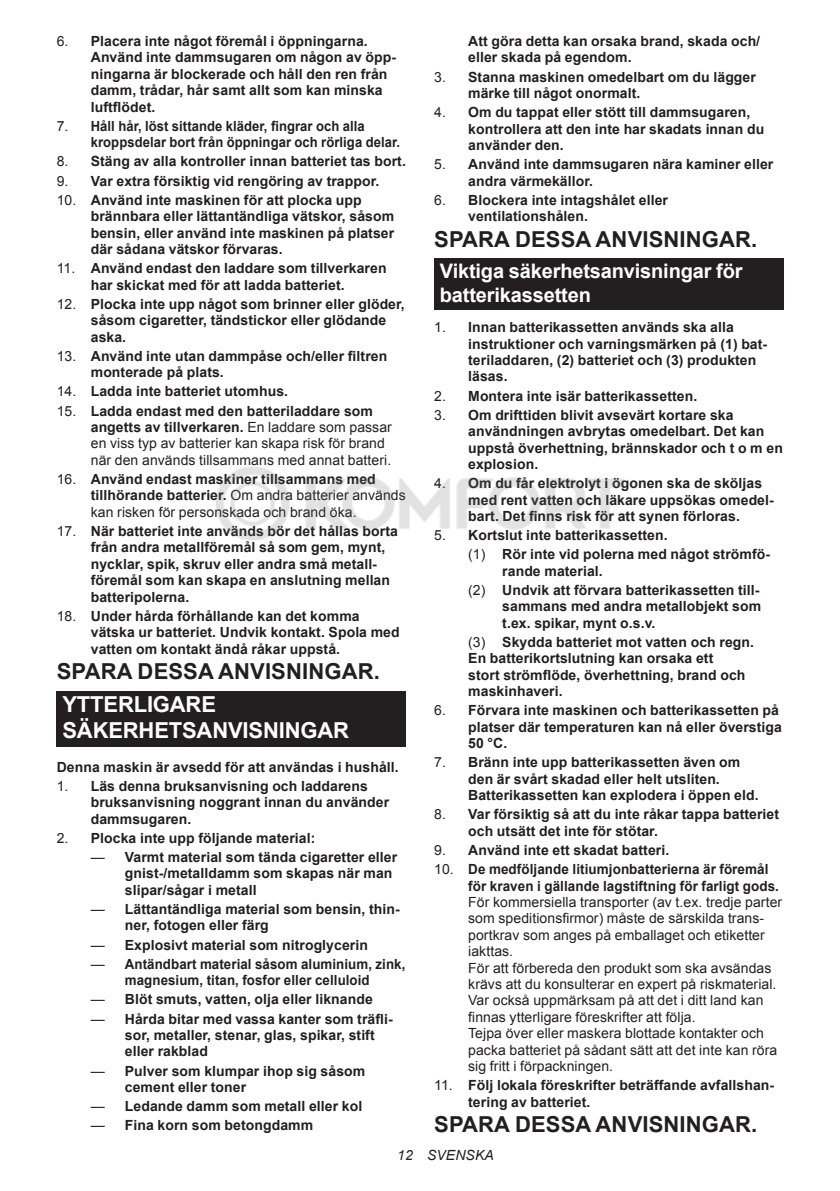
<style>
.page{position:relative;width:840px;height:1191px;background:#fff}
.page>*{position:absolute;margin:0;border:0;box-sizing:border-box;transform-origin:0 0}
.t1{font:700 22px "Arial";letter-spacing:.005em;color:#231f20}
.t2{font:700 22px/25.8px "Arial";letter-spacing:-.01em;color:#fff}
.t3{font:700 20px/23.4px "Arial";letter-spacing:-.01em;color:#fff}
.t4{font:700 14px/16.4px "Arial";letter-spacing:.005em;color:#231f20}
.t5{font:14px/16.4px "Arial";letter-spacing:.005em;color:#231f20}
.t6{font:700 14px/16.4px "Arial";letter-spacing:.005em;color:#231f20;scale:.96 1}
.t7{font:700 14px/16.4px "Arial";letter-spacing:.005em;color:#231f20;scale:.93 1}
.t8{font:700 14px/16.4px "Arial";letter-spacing:.005em;color:#231f20;text-align:center;scale:.95 1}
.t9{font:italic 14px "Arial";letter-spacing:.005em;color:#231f20}
.s1{font-weight:400}
.s2{font-weight:700}
</style>
<div class="page">
<div style="left:57px;top:690px;width:348px;height:56px;background:#231f20"></div>
<div style="left:434px;top:258px;width:348px;height:52px;background:#231f20"></div>
<img style="left:216px;top:467px;width:409px;height:73px">
<p class="t4" style="left:91px;top:34px;width:306px;text-indent:-34px"><span class="s1">6.</span> Placera inte något föremål i öppningarna.<br>Använd inte dammsugaren om någon av öpp&shy;ningarna är blockerade och håll den ren från damm, trådar, hår samt allt som kan minska luftflödet.</p>
<p class="t7" style="left:91px;top:118px;width:334px;text-indent:-34px"><span class="s1">7.</span> Håll hår, löst sittande kläder, fingrar och alla kroppsdelar bort från öppningar och rörliga delar.</p>
<p class="t4" style="left:57px;top:154px;width:350px"><span class="s1">8.</span> Stäng av alla kontroller innan batteriet tas bort.</p>
<p class="t4" style="left:57px;top:174px;width:324px"><span class="s1">9.</span> Var extra försiktig vid rengöring av trappor.</p>
<p class="t4" style="left:91px;top:193px;width:305px;text-indent:-34px"><span class="s1">10.</span> Använd inte maskinen för att plocka upp brännbara eller lättantändliga vätskor, såsom bensin, eller använd inte maskinen på platser där sådana vätskor förvaras.</p>
<p class="t4" style="left:57px;top:261px;width:331px;text-align:center"><span class="s1">11.</span> Använd endast den laddare som tillverkaren har skickat med för att ladda batteriet.</p>
<p class="t4" style="left:91px;top:297px;width:315px;text-indent:-34px"><span class="s1">12.</span> Plocka inte upp något som brinner eller glöder, såsom cigaretter, tändstickor eller glödande aska.</p>
<p class="t4" style="left:91px;top:348px;width:298px;text-indent:-34px"><span class="s1">13.</span> Använd inte utan dammpåse och/eller filtren monterade på plats.</p>
<p class="t4" style="left:57px;top:384px;width:233px"><span class="s1">14.</span> Ladda inte batteriet utomhus.</p>
<p class="t5" style="left:91px;top:404px;width:302px;text-indent:-34px">15. <span class="s2">Ladda endast med den batteriladdare som angetts av tillverkaren.</span> En laddare som passar en viss typ av batterier kan skapa risk för brand när den används tillsammans med annat batteri.</p>
<p class="t5" style="left:91px;top:472px;width:316px;text-indent:-34px">16. <span class="s2">Använd endast maskiner tillsammans med tillhörande batterier.</span> Om andra batterier används kan risken för personskada och brand öka.</p>
<p class="t4" style="left:91px;top:524px;width:308px;text-indent:-34px"><span class="s1">17.</span> När batteriet inte används bör det hållas borta från andra metallföremål så som gem, mynt, nycklar, spik, skruv eller andra små metall&shy;föremål som kan skapa en anslutning mellan batteripolerna.</p>
<p class="t4" style="left:91px;top:609px;width:310px;text-indent:-34px"><span class="s1">18.</span> Under hårda förhållande kan det komma vätska ur batteriet. Undvik kontakt. Spola med vatten om kontakt ändå råkar uppstå.</p>
<h1 class="t1" style="left:57px;top:663px;width:324px">SPARA DESSA ANVISNINGAR.</h1>
<h1 class="t2" style="left:62px;top:693px;width:288px">YTTERLIGARE<br>SÄKERHETSANVISNINGAR</h1>
<p class="t4" style="left:57px;top:759px;width:343px">Denna maskin är avsedd för att användas i hushåll.</p>
<p class="t4" style="left:91px;top:778px;width:300px;text-indent:-34px"><span class="s1">1.</span> Läs denna bruksanvisning och laddarens bruksanvisning noggrant innan du använder dammsugaren.</p>
<p class="t4" style="left:57px;top:830px;width:260px"><span class="s1">2.</span> Plocka inte upp följande material:</p>
<p class="t4" style="left:125px;top:850px;width:274px;text-indent:-34px"><span class="s1">—</span> Varmt material som tända cigaretter eller gnist-/metalldamm som skapas när man slipar/sågar i metall</p>
<p class="t4" style="left:125px;top:902px;width:276px;text-indent:-34px"><span class="s1">—</span> Lättantändliga material som bensin, thin&shy;ner, fotogen eller färg</p>
<p class="t4" style="left:91px;top:937px;width:278px"><span class="s1">—</span> Explosivt material som nitroglycerin</p>
<p class="t8" style="left:91px;top:956px;width:332px"><span class="s1">—</span> Antändbart material såsom aluminium, zink, magnesium, titan, fosfor eller celluloid</p>
<p class="t4" style="left:91px;top:991px;width:283px"><span class="s1">—</span> Blöt smuts, vatten, olja eller liknande</p>
<p class="t4" style="left:125px;top:1011px;width:269px;text-indent:-34px"><span class="s1">—</span> Hårda bitar med vassa kanter som träfli&shy;sor, metaller, stenar, glas, spikar, stift eller rakblad</p>
<p class="t4" style="left:125px;top:1063px;width:242px;text-indent:-34px"><span class="s1">—</span> Pulver som klumpar ihop sig såsom cement eller toner</p>
<p class="t4" style="left:91px;top:1099px;width:273px"><span class="s1">—</span> Ledande damm som metall eller kol</p>
<p class="t4" style="left:91px;top:1118px;width:224px"><span class="s1">—</span> Fina korn som betongdamm</p>
<p class="t4" style="left:468px;top:34px;width:293px">Att göra detta kan orsaka brand, skada och/ eller skada på egendom.</p>
<p class="t4" style="left:468px;top:70px;width:289px;text-indent:-34px"><span class="s1">3.</span> Stanna maskinen omedelbart om du lägger märke till något onormalt.</p>
<p class="t4" style="left:468px;top:105px;width:297px;text-indent:-34px"><span class="s1">4.</span> Om du tappat eller stött till dammsugaren, kontrollera att den inte har skadats innan du använder den.</p>
<p class="t4" style="left:468px;top:157px;width:306px;text-indent:-34px"><span class="s1">5.</span> Använd inte dammsugaren nära kaminer eller andra värmekällor.</p>
<p class="t4" style="left:468px;top:193px;width:201px;text-indent:-34px"><span class="s1">6.</span> Blockera inte intagshålet eller ventilationshålen.</p>
<h1 class="t1" style="left:434px;top:230px;width:324px">SPARA DESSA ANVISNINGAR.</h1>
<h2 class="t3" style="left:439px;top:261px;width:304px">Viktiga säkerhetsanvisningar för batterikassetten</h2>
<p class="t4" style="left:468px;top:320px;width:300px;text-indent:-34px"><span class="s1">1.</span> Innan batterikassetten används ska alla instruktioner och varningsmärken på (1) bat&shy;teriladdaren, (2) batteriet och (3) produkten läsas.</p>
<p class="t4" style="left:434px;top:389px;width:264px"><span class="s1">2.</span> Montera inte isär batterikassetten.</p>
<p class="t4" style="left:468px;top:408px;width:316px;text-indent:-34px"><span class="s1">3.</span> Om drifttiden blivit avsevärt kortare ska användningen avbrytas omedelbart. Det kan uppstå överhettning, brännskador och t o m en explosion.</p>
<p class="t4" style="left:468px;top:475px;width:307px;text-indent:-34px"><span class="s1">4.</span> Om du får elektrolyt i ögonen ska de sköljas med rent vatten och läkare uppsökas omedel&shy;bart. Det finns risk för att synen förloras.</p>
<p class="t4" style="left:468px;top:527px;width:303px;line-height:19.2px;text-indent:-34px"><span class="s1">5.</span> Kortslut inte batterikassetten.<br><span class="s1">(1)</span> Rör inte vid polerna med något strömfö-</p>
<p class="t4" style="left:468px;top:562px;width:292px;line-height:19.2px;text-indent:34px">rande material.<br><span class="s1">(2)</span> Undvik att förvara batterikassetten till-</p>
<p class="t4" style="left:502px;top:599px;width:260px">sammans med andra metallobjekt som t.ex. spikar, mynt o.s.v.</p>
<p class="t4" style="left:468px;top:635px;width:287px"><span class="s1">(3)</span> Skydda batteriet mot vatten och regn.<br>En batterikortslutning kan orsaka ett<br>stort strömflöde, överhettning, brand och maskinhaveri.</p>
<p class="t4" style="left:468px;top:703px;width:315px;text-indent:-34px"><span class="s1">6.</span> Förvara inte maskinen och batterikassetten på platser där temperaturen kan nå eller överstiga<br>50 °C.</p>
<p class="t4" style="left:468px;top:755px;width:292px;text-indent:-34px"><span class="s1">7.</span> Bränn inte upp batterikassetten även om den är svårt skadad eller helt utsliten.<br>Batterikassetten kan explodera i öppen eld.</p>
<p class="t4" style="left:468px;top:807px;width:312px;text-indent:-34px"><span class="s1">8.</span> Var försiktig så att du inte råkar tappa batteriet och utsätt det inte för stötar.</p>
<p class="t4" style="left:434px;top:843px;width:236px"><span class="s1">9.</span> Använd inte ett skadat batteri.</p>
<p class="t6" style="left:468px;top:861px;width:325px;text-indent:-34px"><span class="s1">10.</span> De medföljande litiumjonbatterierna är föremål för kraven i gällande lagstiftning för farligt gods.</p>
<p class="t5" style="left:468px;top:894px;width:315px">För kommersiella transporter (av t.ex. tredje parter som speditionsfirmor) måste de särskilda trans&shy;portkrav som anges på emballaget och etiketter iakttas.<br>För att förbereda den produkt som ska avsändas krävs att du konsulterar en expert på riskmaterial.<br>Var också uppmärksam på att det i ditt land kan finnas ytterligare föreskrifter att följa.<br>Tejpa över eller maskera blottade kontakter och packa batteriet på sådant sätt att det inte kan röra sig fritt i förpackningen.</p>
<p class="t4" style="left:468px;top:1077px;width:307px;text-indent:-34px"><span class="s1">11.</span> Följ lokala föreskrifter beträffande avfallshan&shy;tering av batteriet.</p>
<h1 class="t1" style="left:434px;top:1115px;width:324px">SPARA DESSA ANVISNINGAR.</h1>
<p class="t9" style="left:397px;top:1147px;width:98px">12 SVENSKA</p>
</div>
